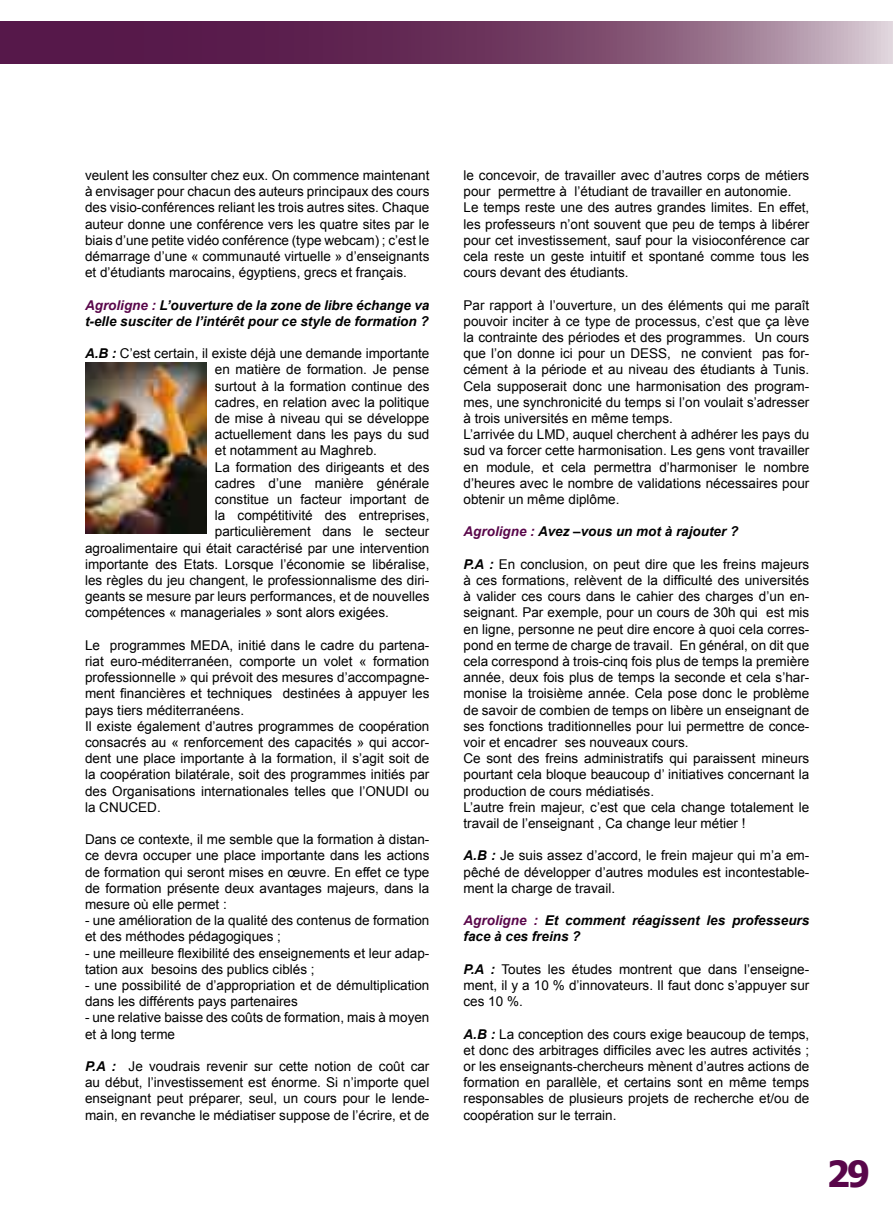
<style>
.page{position:relative;width:893px;height:1212px;background:#fff}
.page>*{position:absolute;margin:0;border:0;box-sizing:border-box;transform-origin:0 0}
.t1{font:700 36px "Tahoma";color:#59064a}
.t2{font:13.5px/16.2px "Arial";color:#000}
.t3{font:italic 700 13.5px/16.2px "Arial";color:#000}
.s1{color:#59064a}
.s2{font-weight:700;font-style:italic}
</style>
<div class="page">
<hr style="left:0;top:21px;width:1px;height:43px;background:#59064a">
<svg style="left:0;top:21px;width:893px;height:42px;background:#77456b"></svg>
<img style="left:85px;top:363px;width:121px;height:171px">
<p class="t2" style="left:85px;top:167px;width:346px;text-align:justify">veulent les consulter chez eux. On commence maintenant à envisager pour chacun des auteurs principaux des cours des visio-conférences reliant les trois autres sites. Chaque auteur donne une conférence vers les quatre sites par le biais d’une petite vidéo conférence (type webcam) ; c’est le démarrage d’une « communauté virtuelle » d’enseignants et d’étudiants marocains, égyptiens, grecs et français.</p>
<p class="t3" style="left:85px;top:297px;width:346px"><span class="s1">Agroligne :</span> L’ouverture de la zone de libre échange va t-elle susciter de l’intérêt pour ce style de formation ?</p>
<p class="t2" style="left:85px;top:345px;width:346px"><span class="s2">A.B :</span> C’est certain, il existe déjà une demande importante</p>
<p class="t2" style="left:215px;top:362px;width:216px">en matière de formation. Je pense</p>
<p class="t2" style="left:215px;top:378px;width:216px">surtout à la formation continue des</p>
<p class="t2" style="left:215px;top:394px;width:216px">cadres, en relation avec la politique</p>
<p class="t2" style="left:215px;top:410px;width:216px">de mise à niveau qui se développe</p>
<p class="t2" style="left:215px;top:426px;width:216px">actuellement dans les pays du sud</p>
<p class="t2" style="left:215px;top:443px;width:164px">et notamment au Maghreb.</p>
<p class="t2" style="left:215px;top:459px;width:216px">La formation des dirigeants et des</p>
<p class="t2" style="left:215px;top:475px;width:216px">cadres d’une manière générale</p>
<p class="t2" style="left:215px;top:491px;width:216px">constitue un facteur important de</p>
<p class="t2" style="left:215px;top:507px;width:216px">la compétitivité des entreprises,</p>
<p class="t2" style="left:215px;top:524px;width:216px">particulièrement dans le secteur</p>
<p class="t2" style="left:85px;top:540px;width:346px">agroalimentaire qui était caractérisé par une intervention</p>
<p class="t2" style="left:85px;top:556px;width:346px">importante des Etats. Lorsque l’économie se libéralise,</p>
<p class="t2" style="left:85px;top:572px;width:346px">les règles du jeu changent, le professionnalisme des diri-</p>
<p class="t2" style="left:85px;top:588px;width:346px">geants se mesure par leurs performances, et de nouvelles</p>
<p class="t2" style="left:85px;top:605px;width:305px">compétences « manageriales » sont alors exigées.</p>
<p class="t2" style="left:85px;top:637px;width:346px">Le programmes MEDA, initié dans le cadre du partena&shy;riat euro-méditerranéen, comporte un volet « formation professionnelle » qui prévoit des mesures d’accompagne&shy;ment financières et techniques destinées à appuyer les pays tiers méditerranéens.<br>Il existe également d’autres programmes de coopération consacrés au « renforcement des capacités » qui accor&shy;dent une place importante à la formation, il s’agit soit de la coopération bilatérale, soit des programmes initiés par des Organisations internationales telles que l’ONUDI ou la CNUCED.</p>
<p class="t2" style="left:85px;top:831px;width:346px;text-align:justify">Dans ce contexte, il me semble que la formation à distan&shy;ce devra occuper une place importante dans les actions de formation qui seront mises en œuvre. En effet ce type de formation présente deux avantages majeurs, dans la mesure où elle permet :</p>
<p class="t2" style="left:85px;top:912px;width:346px">- une amélioration de la qualité des contenus de formation et des méthodes pédagogiques ;</p>
<p class="t2" style="left:85px;top:945px;width:346px">- une meilleure flexibilité des enseignements et leur adap&shy;tation aux besoins des publics ciblés ;</p>
<p class="t2" style="left:85px;top:977px;width:346px">- une possibilité de d’appropriation et de démultiplication dans les différents pays partenaires</p>
<p class="t2" style="left:85px;top:1010px;width:346px">- une relative baisse des coûts de formation, mais à moyen et à long terme</p>
<p class="t2" style="left:85px;top:1058px;width:346px;text-align:justify"><span class="s2">P.A :</span> Je voudrais revenir sur cette notion de coût car au début, l’investissement est énorme. Si n’importe quel enseignant peut préparer, seul, un cours pour le lende&shy;main, en revanche le médiatiser suppose de l’écrire, et de</p>
<p class="t2" style="left:463px;top:167px;width:347px">le concevoir, de travailler avec d’autres corps de métiers pour permettre à l’étudiant de travailler en autonomie.<br>Le temps reste une des autres grandes limites. En effet, les professeurs n’ont souvent que peu de temps à libérer pour cet investissement, sauf pour la visioconférence car cela reste un geste intuitif et spontané comme tous les cours devant des étudiants.</p>
<p class="t2" style="left:463px;top:297px;width:347px">Par rapport à l’ouverture, un des éléments qui me paraît pouvoir inciter à ce type de processus, c’est que ça lève la contrainte des périodes et des programmes. Un cours que l’on donne ici pour un DESS, ne convient pas for&shy;cément à la période et au niveau des étudiants à Tunis.<br>Cela supposerait donc une harmonisation des program&shy;mes, une synchronicité du temps si l’on voulait s’adresser à trois universités en même temps.<br>L’arrivée du LMD, auquel cherchent à adhérer les pays du sud va forcer cette harmonisation. Les gens vont travailler en module, et cela permettra d’harmoniser le nombre d’heures avec le nombre de validations nécessaires pour obtenir un même diplôme.</p>
<p class="t3" style="left:463px;top:524px;width:276px"><span class="s1">Agroligne :</span> Avez –vous un mot à rajouter ?</p>
<p class="t2" style="left:463px;top:556px;width:347px"><span class="s2">P.A :</span> En conclusion, on peut dire que les freins majeurs à ces formations, relèvent de la difficulté des universités à valider ces cours dans le cahier des charges d’un en&shy;seignant. Par exemple, pour un cours de 30h qui est mis en ligne, personne ne peut dire encore à quoi cela corres&shy;pond en terme de charge de travail. En général, on dit que cela correspond à trois-cinq fois plus de temps la première année, deux fois plus de temps la seconde et cela s’har&shy;monise la troisième année. Cela pose donc le problème de savoir de combien de temps on libère un enseignant de ses fonctions traditionnelles pour lui permettre de conce&shy;voir et encadrer ses nouveaux cours.<br>Ce sont des freins administratifs qui paraissent mineurs pourtant cela bloque beaucoup d’ initiatives concernant la production de cours médiatisés.<br>L’autre frein majeur, c’est que cela change totalement le travail de l’enseignant , Ca change leur métier !</p>
<p class="t2" style="left:463px;top:848px;width:347px;text-align:justify"><span class="s2">A.B :</span> Je suis assez d’accord, le frein majeur qui m’a em&shy;pêché de développer d’autres modules est incontestable&shy;ment la charge de travail.</p>
<p class="t3" style="left:463px;top:913px;width:347px"><span class="s1">Agroligne :</span> Et comment réagissent les professeurs face à ces freins ?</p>
<p class="t2" style="left:463px;top:961px;width:347px;text-align:justify"><span class="s2">P.A :</span> Toutes les études montrent que dans l’enseigne&shy;ment, il y a 10 % d’innovateurs. Il faut donc s’appuyer sur ces 10 %.</p>
<p class="t2" style="left:463px;top:1026px;width:347px;text-align:justify"><span class="s2">A.B :</span> La conception des cours exige beaucoup de temps, et donc des arbitrages difficiles avec les autres activités ; or les enseignants-chercheurs mènent d’autres actions de formation en parallèle, et certains sont en même temps responsables de plusieurs projets de recherche et/ou de coopération sur le terrain.</p>
<h1 class="t1" style="left:827px;top:1149px;width:42px">29</h1>
<h1 class="t1" style="left:829px;top:1152px;width:41px">37</h1>
</div>
